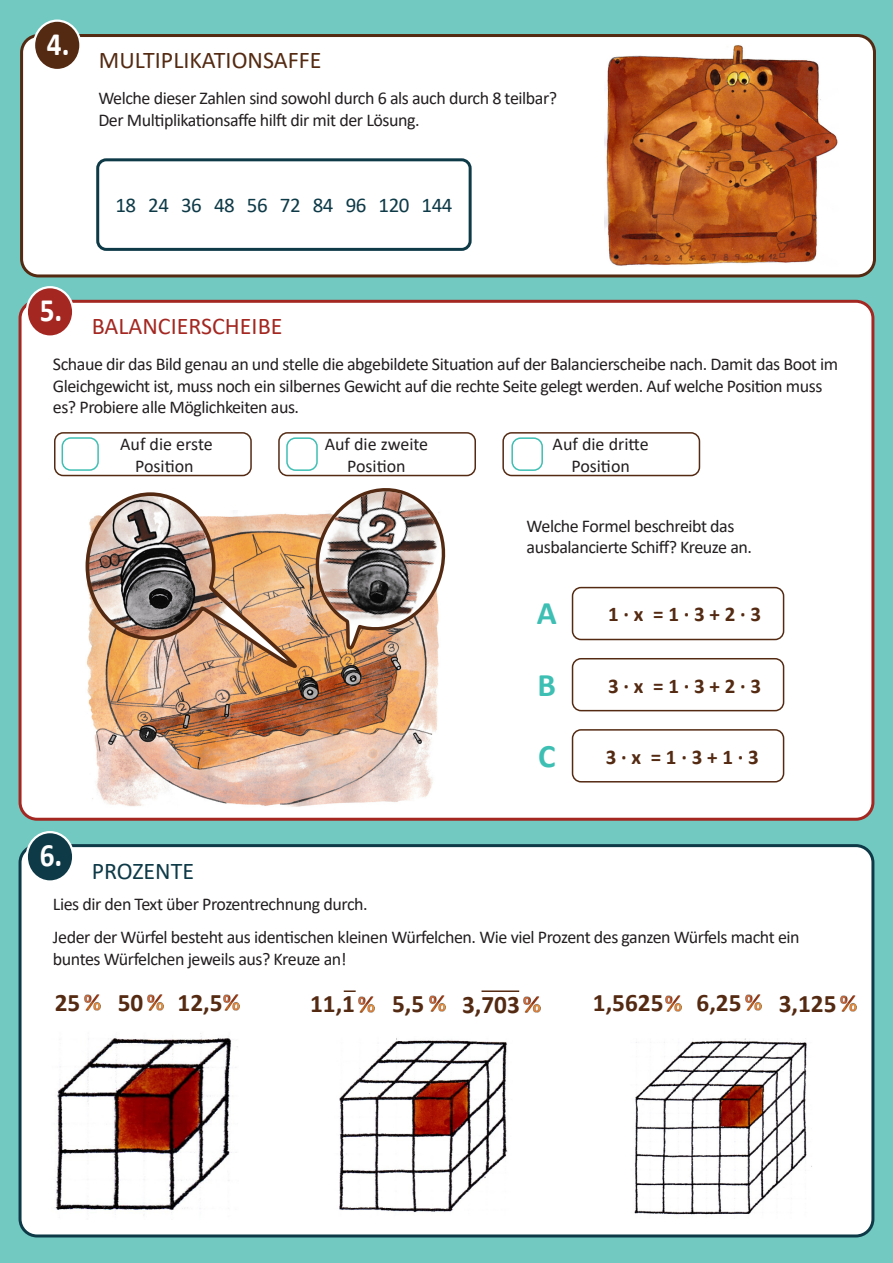
<style>
.page{position:relative;width:893px;height:1263px;background:#71c9c1}
.page>*{position:absolute;margin:0;border:0;box-sizing:border-box;transform-origin:0 0}
.t1{font:700 33px "Calibri";color:#3ebfb4}
.t2{font:700 32.7px "Calibri";color:#fff;scale:.89 1}
.t3{font:700 25.2px "Calibri";color:#542a12}
.t4{font:24px "Calibri";color:#542a12}
.t5{font:24px "Calibri";color:#a42721}
.t6{font:24px "Calibri";color:#0e3a48}
.t7{font:700 21px "Calibri";color:#542a12}
.t8{font:21px "Calibri";letter-spacing:-.025em;color:#0e3a48}
.t9{font:18px/21.6px "Calibri";letter-spacing:-.025em;color:#231f20}
.t10{font:18px/21.6px "Calibri";color:#231f20;text-align:center}
</style>
<div class="page">
<div style="left:20px;top:846px;width:853px;height:390px;background:#fff;border-radius:17px"></div>
<div style="left:19px;top:844px;width:855px;height:393px;border:3px solid #0e3a48;border-radius:17px"></div>
<div style="left:22px;top:36px;width:852px;height:240px;background:#fff;border-radius:17px"></div>
<div style="left:20px;top:34px;width:856px;height:243px;border:3px solid #542a12;border-radius:17px"></div>
<div style="left:20px;top:301px;width:853px;height:518px;background:#fff;border-radius:17px"></div>
<div style="left:19px;top:300px;width:855px;height:521px;border:3px solid #a42721;border-radius:17px"></div>
<div style="left:27px;top:287px;width:46px;height:50px;background:#a42721;border-radius:50%"></div>
<div style="left:26px;top:286px;width:48px;height:52px;border:2px solid #fff;border-radius:50%"></div>
<div style="left:34px;top:21px;width:46px;height:49px;background:#542a12;border-radius:50%"></div>
<div style="left:33px;top:20px;width:49px;height:51px;border:2px solid #fff;border-radius:50%"></div>
<div style="left:27px;top:832px;width:46px;height:49px;background:#0e3a48;border-radius:50%"></div>
<div style="left:26px;top:831px;width:48px;height:52px;border:2px solid #fff;border-radius:50%"></div>
<img style="left:87px;top:671px;width:351px;height:136px">
<div style="left:572px;top:587px;width:212px;height:53px;border:2px solid #542a12;border-radius:9px"></div>
<div style="left:572px;top:658px;width:212px;height:53px;border:2px solid #542a12;border-radius:9px"></div>
<div style="left:572px;top:729px;width:212px;height:53px;border:2px solid #542a12;border-radius:9px"></div>
<div style="left:54px;top:432px;width:198px;height:44px;border:2px solid #542a12;border-radius:9px"></div>
<div style="left:62px;top:437px;width:37px;height:34px;border:2px solid #3ebfb4;border-radius:9px"></div>
<div style="left:278px;top:432px;width:198px;height:44px;border:2px solid #542a12;border-radius:9px"></div>
<div style="left:502px;top:432px;width:198px;height:44px;border:2px solid #542a12;border-radius:9px"></div>
<div style="left:286px;top:437px;width:32px;height:34px;border:2px solid #3ebfb4;border-radius:9px"></div>
<div style="left:511px;top:437px;width:32px;height:34px;border:2px solid #3ebfb4;border-radius:9px"></div>
<img style="left:85px;top:994px;width:16px;height:16px">
<img style="left:148px;top:994px;width:16px;height:16px">
<img style="left:223px;top:994px;width:17px;height:16px">
<img style="left:55px;top:1033px;width:183px;height:179px">
<img style="left:339px;top:1038px;width:169px;height:175px">
<img style="left:524px;top:997px;width:16px;height:16px">
<img style="left:358px;top:997px;width:16px;height:16px">
<img style="left:429px;top:996px;width:16px;height:16px">
<svg style="left:344px;top:990px;width:12px;height:2px"></svg>
<hr style="left:482px;top:990px;width:37px;height:2px;background:#542a12">
<img style="left:634px;top:1039px;width:178px;height:176px">
<img style="left:841px;top:996px;width:16px;height:16px">
<img style="left:666px;top:996px;width:16px;height:16px">
<img style="left:746px;top:994px;width:16px;height:16px">
<img style="left:604px;top:45px;width:234px;height:221px">
<div style="left:96px;top:158px;width:376px;height:93px;border:3px solid #0e3a48;border-radius:9px"></div>
<img style="left:85px;top:488px;width:361px;height:183px">
<p class="t2" style="left:47px;top:21px;width:27px">4.</p>
<p class="t4" style="left:99px;top:43px;width:224px">MULTIPLIKATIONSAFFE</p>
<p class="t9" style="left:98px;top:87px;width:460px">Welche dieser Zahlen sind sowohl durch 6 als auch durch 8 teilbar?<br>Der Multiplikationsaffe hilft dir mit der Lösung.</p>
<p class="t8" style="left:115px;top:191px;width:339px">18 24 36 48 56 72 84 96 120 144</p>
<p class="t2" style="left:40px;top:287px;width:27px">5.</p>
<p class="t5" style="left:92px;top:309px;width:192px">BALANCIERSCHEIBE</p>
<p class="t9" style="left:53px;top:353px;width:787px">Schaue dir das Bild genau an und stelle die abgebildete Situation auf der Balancierscheibe nach. Damit das Boot im<br>Gleichgewicht ist, muss noch ein silbernes Gewicht auf die rechte Seite gelegt werden. Auf welche Position muss es? Probiere alle Möglichkeiten aus.</p>
<p class="t10" style="left:120px;top:433px;width:94px">Auf die erste<br>Position</p>
<p class="t10" style="left:325px;top:433px;width:105px">Auf die zweite<br>Position</p>
<p class="t10" style="left:553px;top:433px;width:98px">Auf die dritte<br>Position</p>
<p class="t9" style="left:527px;top:514px;width:227px">Welche Formel beschreibt das ausbalancierte Schiff? Kreuze an.</p>
<p class="t1" style="left:537px;top:590px;width:21px">A</p>
<p class="t7" style="left:608px;top:600px;width:154px">1 · x = 1 · 3 + 2 · 3</p>
<p class="t1" style="left:538px;top:661px;width:20px">B</p>
<p class="t7" style="left:608px;top:671px;width:154px">3 · x = 1 · 3 + 2 · 3</p>
<p class="t1" style="left:538px;top:732px;width:19px">C</p>
<p class="t7" style="left:606px;top:742px;width:154px">3 · x = 1 · 3 + 1 · 3</p>
<p class="t2" style="left:40px;top:832px;width:27px">6.</p>
<p class="t9" style="left:53px;top:892px;width:316px">Lies dir den Text über Prozentrechnung durch.</p>
<p class="t9" style="left:53px;top:926px;width:748px">Jeder der Würfel besteht aus identischen kleinen Würfelchen. Wie viel Prozent des ganzen Würfels macht ein buntes Würfelchen jeweils aus? Kreuze an!</p>
<p class="t6" style="left:92px;top:854px;width:104px">PROZENTE</p>
<p class="t3" style="left:55px;top:984px;width:27px">25</p>
<p class="t3" style="left:118px;top:984px;width:27px">50</p>
<p class="t3" style="left:178px;top:984px;width:46px">12,5</p>
<p class="t3" style="left:310px;top:986px;width:46px">11,1</p>
<p class="t3" style="left:392px;top:986px;width:34px">5,5</p>
<p class="t3" style="left:462px;top:987px;width:59px">3,703</p>
<p class="t3" style="left:593px;top:984px;width:72px">1,5625</p>
<p class="t3" style="left:696px;top:984px;width:46px">6,25</p>
<p class="t3" style="left:779px;top:986px;width:59px">3,125</p>
</div>
